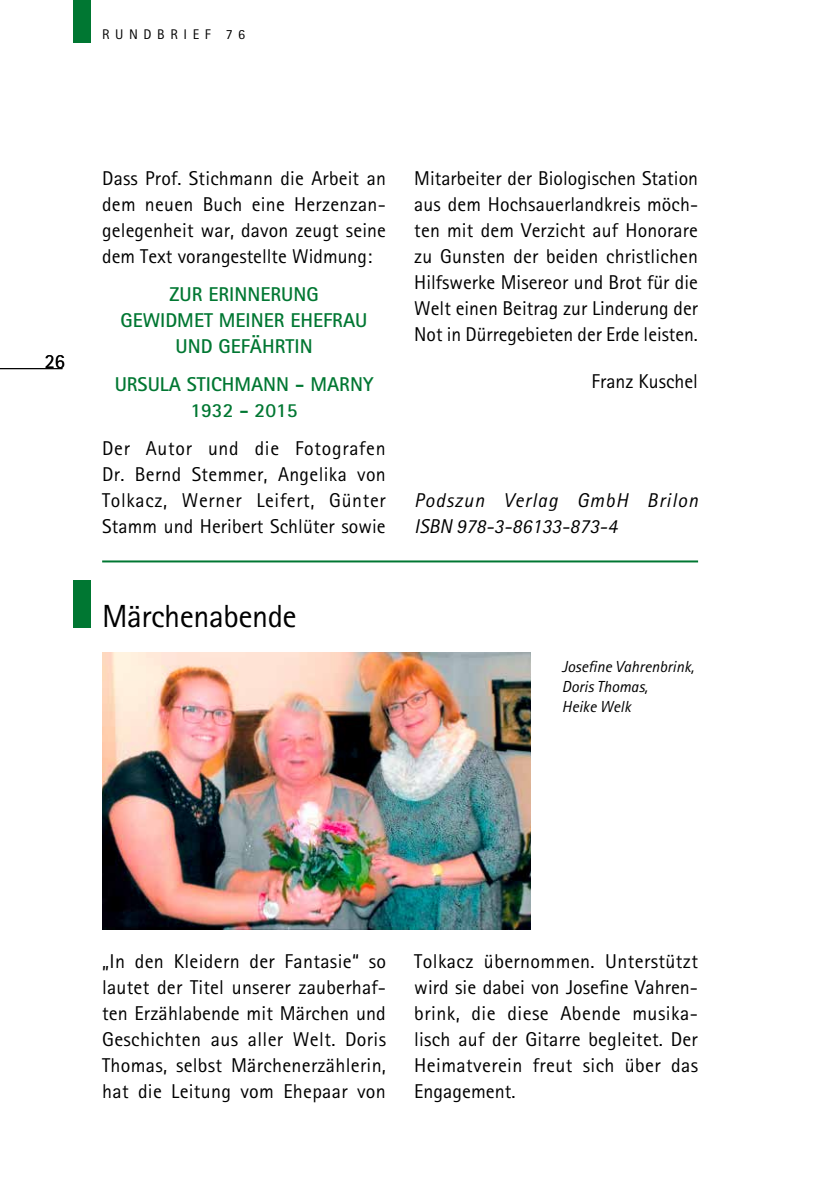
<style>
.page{position:relative;width:840px;height:1191px;background:#fff}
.page>*{position:absolute;margin:0;border:0;box-sizing:border-box;transform-origin:0 0}
.t1{font:32px "Rotis Sans Serif";letter-spacing:-.015em;color:#000}
.t2{font:20px/26px "Rotis Sans Serif";letter-spacing:.005em;color:#000;text-align:justify}
.t3{font:700 20px/26px "Rotis Sans Serif";color:#007732;text-align:center}
.t4{font:italic 20px/26px "Rotis Sans Serif";letter-spacing:.05em;color:#000}
.t5{font:italic 16px/20px "Rotis Sans Serif";color:#000}
.t6{font:14px "Rotis Sans Serif";letter-spacing:.4em;color:#000}
</style>
<div class="page">
<hr style="left:0;top:368px;width:62px;height:1px;background:#000">
<div style="left:74px;top:0;width:17px;height:43px;background:#007732"></div>
<img style="left:102px;top:652px;width:428px;height:277px">
<div style="left:74px;top:581px;width:17px;height:47px;background:#007732"></div>
<hr style="left:102px;top:560px;width:595px;height:2px;background:#007732">
<p class="t6" style="left:102px;top:26px;width:145px">RUNDBRIEF 76</p>
<p class="t2" style="left:45px;top:348px;width:21px">26</p>
<p class="t2" style="left:102px;top:165px;width:285px">Dass Prof. Stichmann die Arbeit an dem neuen Buch eine Herzenzan&shy;gelegenheit war, davon zeugt seine dem Text vorangestellte Widmung:</p>
<p class="t3" style="left:120px;top:281px;width:248px">ZUR ERINNERUNG<br>GEWIDMET MEINER EHEFRAU<br>UND GEFÄHRTIN</p>
<p class="t3" style="left:115px;top:371px;width:260px">URSULA STICHMANN - MARNY<br>1932 - 2015</p>
<p class="t2" style="left:102px;top:435px;width:285px">Der Autor und die Fotografen Dr. Bernd Stemmer, Angelika von Tolkacz, Werner Leifert, Günter Stamm und Heribert Schlüter sowie</p>
<h1 class="t1" style="left:102px;top:597px;width:196px">Märchenabende</h1>
<p class="t2" style="left:414px;top:165px;width:285px">Mitarbeiter der Biologischen Station aus dem Hochsauerlandkreis möch&shy;ten mit dem Verzicht auf Honorare zu Gunsten der beiden christlichen Hilfswerke Misereor und Brot für die Welt einen Beitrag zur Linderung der Not in Dürregebieten der Erde leisten.</p>
<p class="t2" style="left:591px;top:368px;width:108px">Franz Kuschel</p>
<p class="t4" style="left:414px;top:487px;width:285px">Podszun Verlag GmbH Brilon<br>ISBN 978-3-86133-873-4</p>
<p class="t5" style="left:561px;top:657px;width:134px">Josefine Vahrenbrink,<br>Doris Thomas,<br>Heike Welk</p>
<p class="t2" style="left:102px;top:947px;width:285px">„In den Kleidern der Fantasie“ so lautet der Titel unserer zauberhaf&shy;ten Erzählabende mit Märchen und Geschichten aus aller Welt. Doris Thomas, selbst Märchenerzählerin, hat die Leitung vom Ehepaar von</p>
<p class="t2" style="left:414px;top:947px;width:285px">Tolkacz übernommen. Unterstützt wird sie dabei von Josefine Vahren&shy;brink, die diese Abende musika&shy;lisch auf der Gitarre begleitet. Der Heimatverein freut sich über das Engagement.</p>
</div>
